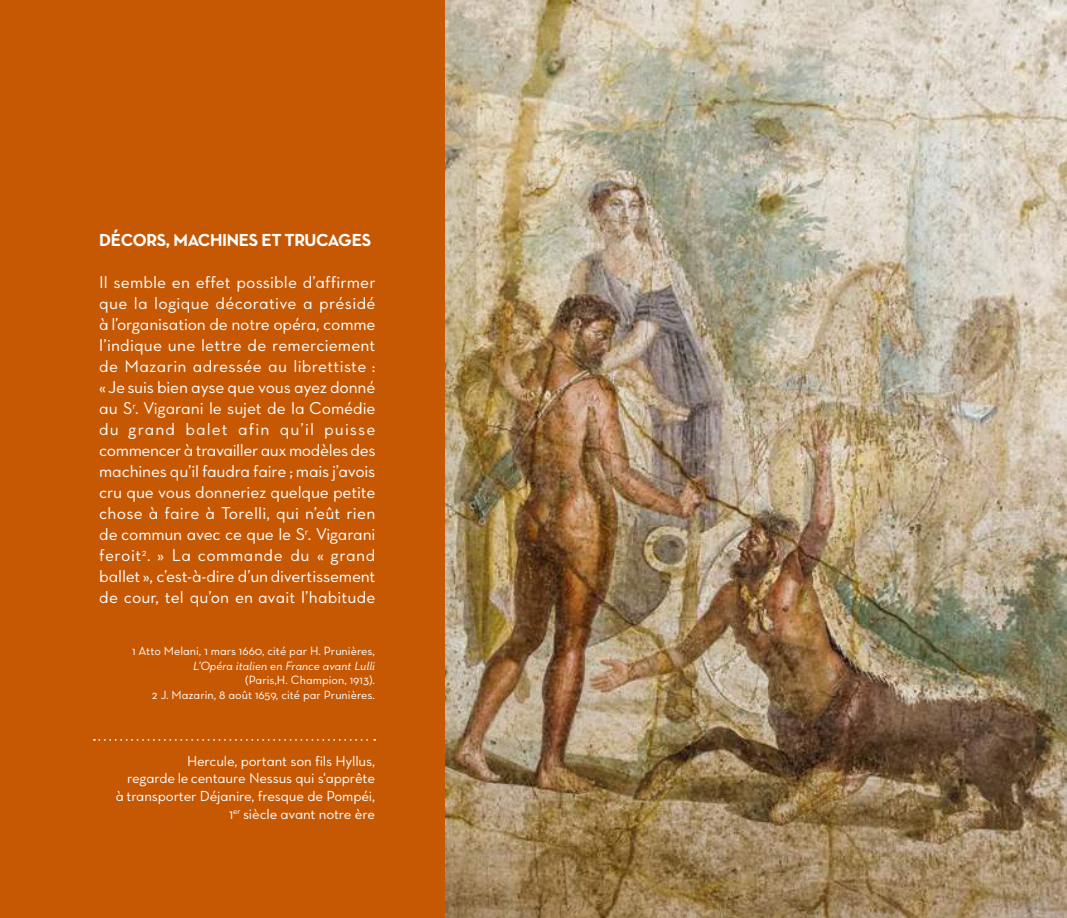
<style>
.page{position:relative;width:1067px;height:918px;background:#fff}
.page>*{position:absolute;margin:0;border:0;box-sizing:border-box;transform-origin:0 0}
.t1{font:17.5px/21px "Favart Gothic";letter-spacing:-.005em;color:#fff;text-align:justify}
.t2{font:700 17.5px "Favart Gothic";letter-spacing:-.02em;color:#fff}
.t3{font:14.88px/17.8px "Favart Gothic";letter-spacing:-.01em;color:#fff;text-align:right}
.t4{font:12.25px/14.7px "Favart Gothic";color:#fff;text-align:right}
.t5{font:italic 12.25px "Favart Gothic";color:#fff}
</style>
<div class="page">
<div style="left:0;top:0;width:494px;height:918px;background:#c65804"></div>
<img style="left:445px;top:0;width:622px;height:918px">
<svg style="left:94px;top:739px;width:281px;height:2px"></svg>
<p class="t2" style="left:99px;top:229px;width:274px">DÉCORS, MACHINES ET TRUCAGES</p>
<p class="t1" style="left:99px;top:272px;width:278px">Il semble en effet possible d’affirmer que la logique décorative a présidé à l’organisation de notre opéra, comme l’indique une lettre de remerciement de Mazarin adressée au librettiste : « Je suis bien ayse que vous ayez donné au S<sup>r</sup>. Vigarani le sujet de la Comédie du grand balet afin qu’il puisse commencer à travailler aux modèles des machines qu’il faudra faire ; mais j’avois cru que vous donneriez quelque petite chose à faire à Torelli, qui n’eût rien de commun avec ce que le S<sup>r</sup>. Vigarani feroit<sup>2</sup>. » La commande du « grand ballet », c’est-à-dire d’un divertissement de cour, tel qu’on en avait l’habitude</p>
<p class="t4" style="left:132px;top:643px;width:244px">1 Atto Melani, 1 mars 1660, cité par H. Prunières,</p>
<p class="t5" style="left:193px;top:658px;width:183px">L’Opéra italien en France avant Lulli</p>
<p class="t4" style="left:152px;top:673px;width:225px">(Paris,H. Champion, 1913).<br>2 J. Mazarin, 8 août 1659, cité par Prunières.</p>
<p class="t3" style="left:116px;top:751px;width:261px">Hercule, portant son fils Hyllus,<br>regarde le centaure Nessus qui s'apprête à transporter Déjanire, fresque de Pompéi, 1<sup>er</sup> siècle avant notre ère</p>
</div>
